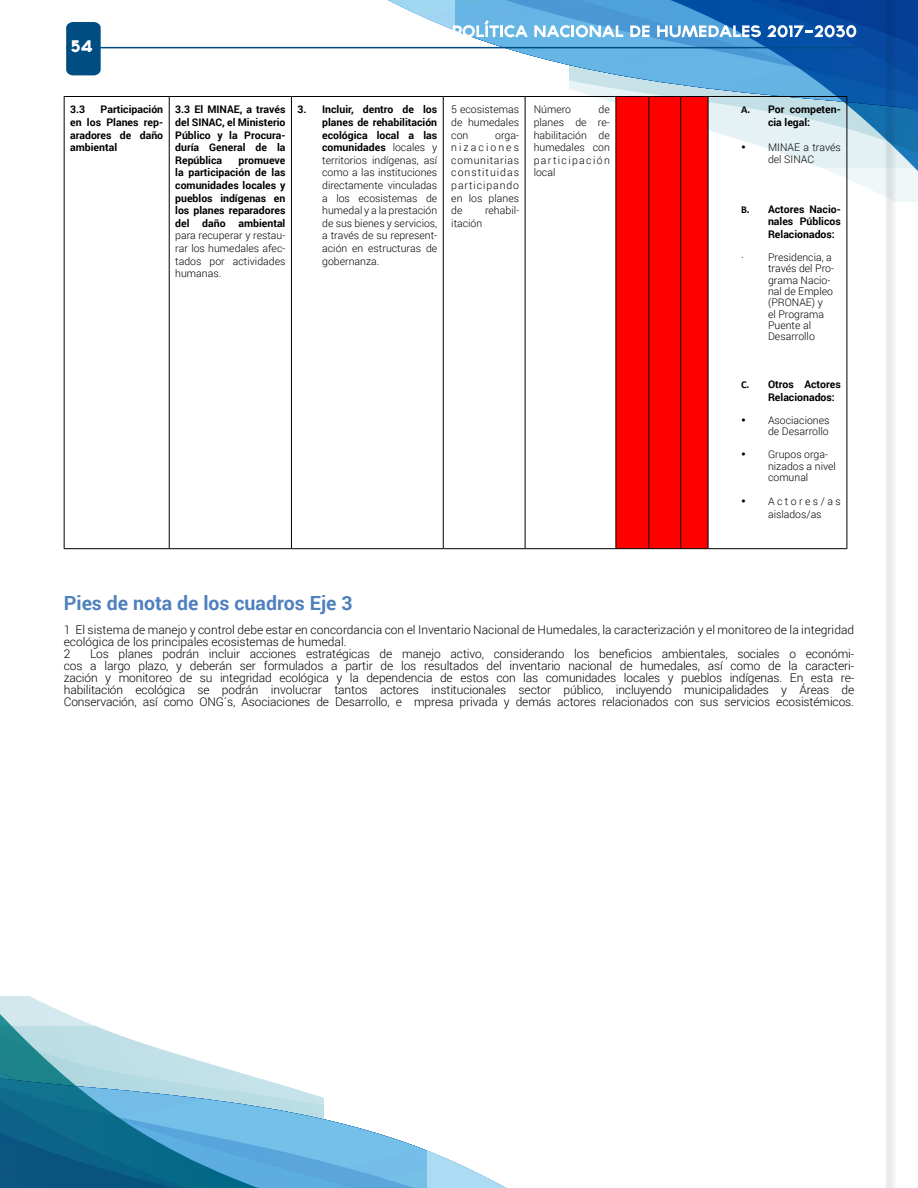
<style>
.page{position:relative;width:918px;height:1188px;background:#fff}
.page>*{position:absolute;margin:0;border:0;box-sizing:border-box;transform-origin:0 0}
.t1{font:700 19.5px "Roboto";color:#4f81bd}
.t2{font:800 15px "TYPOGRAPHPRO";color:#fff}
.t3{font:300 12px/12px "Roboto";color:#000}
.t4{font:300 10.5px/12.6px "Roboto";color:#000;text-align:justify}
.t5{font:700 10.5px/12.6px "Roboto";color:#000;text-align:justify}
.s1{font-weight:700}
.s2{font-family:"Calibri"}
</style>
<div class="page">
<svg style="left:300px;top:0;width:269px;height:167px"></svg>
<svg style="left:569px;top:0;width:349px;height:201px"></svg>
<svg style="left:324px;top:1119px;width:182px;height:69px"></svg>
<svg style="left:0;top:996px;width:324px;height:192px"></svg>
<svg style="left:883px;top:0;width:14px;height:1188px"></svg>
<svg style="left:453px;top:20px;width:75px;height:17px"></svg>
<svg style="left:534px;top:25px;width:89px;height:12px"></svg>
<svg style="left:630px;top:25px;width:20px;height:12px"></svg>
<svg style="left:657px;top:25px;width:104px;height:12px"></svg>
<svg style="left:767px;top:25px;width:89px;height:12px"></svg>
<hr style="left:66px;top:47px;width:790px;height:1px;background:#004d84">
<svg style="left:66px;top:22px;width:35px;height:53px;background:#075287"></svg>
<hr style="left:64px;top:96px;width:105px;height:1px;background:#000">
<hr style="left:169px;top:96px;width:122px;height:1px;background:#000">
<hr style="left:291px;top:96px;width:152px;height:1px;background:#000">
<hr style="left:443px;top:96px;width:82px;height:1px;background:#000">
<hr style="left:525px;top:96px;width:91px;height:1px;background:#000">
<hr style="left:708px;top:96px;width:139px;height:1px;background:#000">
<hr style="left:64px;top:548px;width:105px;height:1px;background:#000">
<hr style="left:169px;top:548px;width:122px;height:1px;background:#000">
<hr style="left:291px;top:548px;width:152px;height:1px;background:#000">
<hr style="left:443px;top:548px;width:82px;height:1px;background:#000">
<hr style="left:525px;top:548px;width:91px;height:1px;background:#000">
<div style="left:616px;top:96px;width:92px;height:453px;background:#f00"></div>
<hr style="left:708px;top:548px;width:139px;height:1px;background:#000">
<hr style="left:64px;top:97px;width:1px;height:451px;background:#000">
<hr style="left:169px;top:97px;width:1px;height:451px;background:#000">
<hr style="left:291px;top:97px;width:1px;height:451px;background:#000">
<hr style="left:443px;top:97px;width:1px;height:451px;background:#000">
<hr style="left:525px;top:97px;width:1px;height:451px;background:#000">
<hr style="left:616px;top:97px;width:1px;height:451px;background:#000">
<hr style="left:648px;top:97px;width:1px;height:451px;background:#000">
<hr style="left:680px;top:97px;width:1px;height:451px;background:#000">
<hr style="left:708px;top:97px;width:1px;height:451px;background:#000">
<hr style="left:847px;top:97px;width:1px;height:451px;background:#000">
<p class="t2" style="left:71px;top:34px;width:23px">54</p>
<p class="t5" style="left:70px;top:103px;width:95px;text-indent:30px">Participación en los Planes rep&shy;aradores de daño ambiental</p>
<p class="t5" style="left:175px;top:103px;width:112px">3.3 El MINAE, a través del SINAC, el Ministerio Público y la Procura&shy;duría General de la República</p>
<p class="t5" style="left:70px;top:103px;width:17px">3.3</p>
<p class="t5" style="left:175px;top:153px;width:112px;text-indent:63px">promueve la participación de las comunidades locales y pueblos indígenas en los planes reparadores del daño ambiental</p>
<p class="t4" style="left:175px;top:229px;width:112px">para recuperar y restau&shy;rar los humedales afec&shy;tados por actividades humanas.</p>
<p class="t4" style="left:322px;top:103px;width:117px;text-indent:-25px"><span class="s1">3. Incluir, dentro de los planes de rehabilitación ecológica local a las comunidades</span> locales y territorios indígenas, así como a las instituciones directamente vinculadas a los ecosistemas de humedal y a la prestación de sus bienes y servicios, a través de su represent&shy;ación en estructuras de gobernanza.</p>
<p class="t4" style="left:451px;top:103px;width:69px">5 ecosistemas de humedales con</p>
<p class="t4" style="left:451px;top:128px;width:69px;text-indent:44px">orga&shy;nizaciones comunitarias constituidas participando en los planes de</p>
<p class="t4" style="left:485px;top:204px;width:35px">rehabil-</p>
<p class="t4" style="left:451px;top:217px;width:33px">itación</p>
<p class="t4" style="left:534px;top:103px;width:78px;text-indent:65px">de planes de re&shy;habilitación de humedales con participación local</p>
<p class="t5" style="left:741px;top:103px;width:101px;text-align:center"><span class="s2">A.</span> Por competen&shy;cia legal:</p>
<p class="t4" style="left:534px;top:103px;width:39px">Número</p>
<p class="t4" style="left:741px;top:140px;width:101px;text-align:center">• MINAE a través del SINAC</p>
<p class="t5" style="left:768px;top:202px;width:74px;text-indent:-27px"><span class="s2">B.</span> Actores Nacio&shy;nales Públicos Relacionados:</p>
<p class="t4" style="left:768px;top:251px;width:68px;line-height:11.4px;text-align:left;text-indent:-27px">· Presidencia, a través del Pro&shy;grama Nacio&shy;nal de Empleo (PRONAE) y<br>el Programa<br>Puente al<br>Desarrollo</p>
<p class="t5" style="left:768px;top:378px;width:74px;text-indent:-27px"><span class="s2">C.</span> Otros Actores<br>Relacionados:</p>
<p class="t4" style="left:741px;top:414px;width:90px;line-height:11.2px;text-align:right">• Asociaciones de Desarrollo</p>
<p class="t4" style="left:768px;top:449px;width:69px;line-height:11.2px;text-align:left;text-indent:-27px">• Grupos orga&shy;nizados a nivel comunal</p>
<p class="t4" style="left:768px;top:495px;width:74px;text-indent:-27px">• Actores/as aislados/as</p>
<h1 class="t1" style="left:64px;top:589px;width:290px">Pies de nota de los cuadros Eje 3</h1>
<p class="t3" style="left:64px;top:623px;width:792px">1 El sistema de manejo y control debe estar en concordancia con el Inventario Nacional de Humedales, la caracterización y el monitoreo de la integridad ecológica de los principales ecosistemas de humedal.<br>2</p>
<p class="t3" style="left:64px;top:647px;width:792px;text-align:justify;text-indent:26px">Los planes podrán incluir acciones estratégicas de manejo activo, considerando los beneficios ambientales, sociales o económi&shy;cos a largo plazo, y deberán ser formulados a partir de los resultados del inventario nacional de humedales, así como de la caracteri&shy;zación y monitoreo de su integridad ecológica y la dependencia de estos con las comunidades locales y pueblos indígenas. En esta re&shy;habilitación ecológica se podrán involucrar tantos actores institucionales sector público, incluyendo municipalidades y Áreas de Conservación, así como ONG´s, Asociaciones de Desarrollo, e mpresa privada y demás actores relacionados con sus servicios ecosistémicos.</p>
</div>
